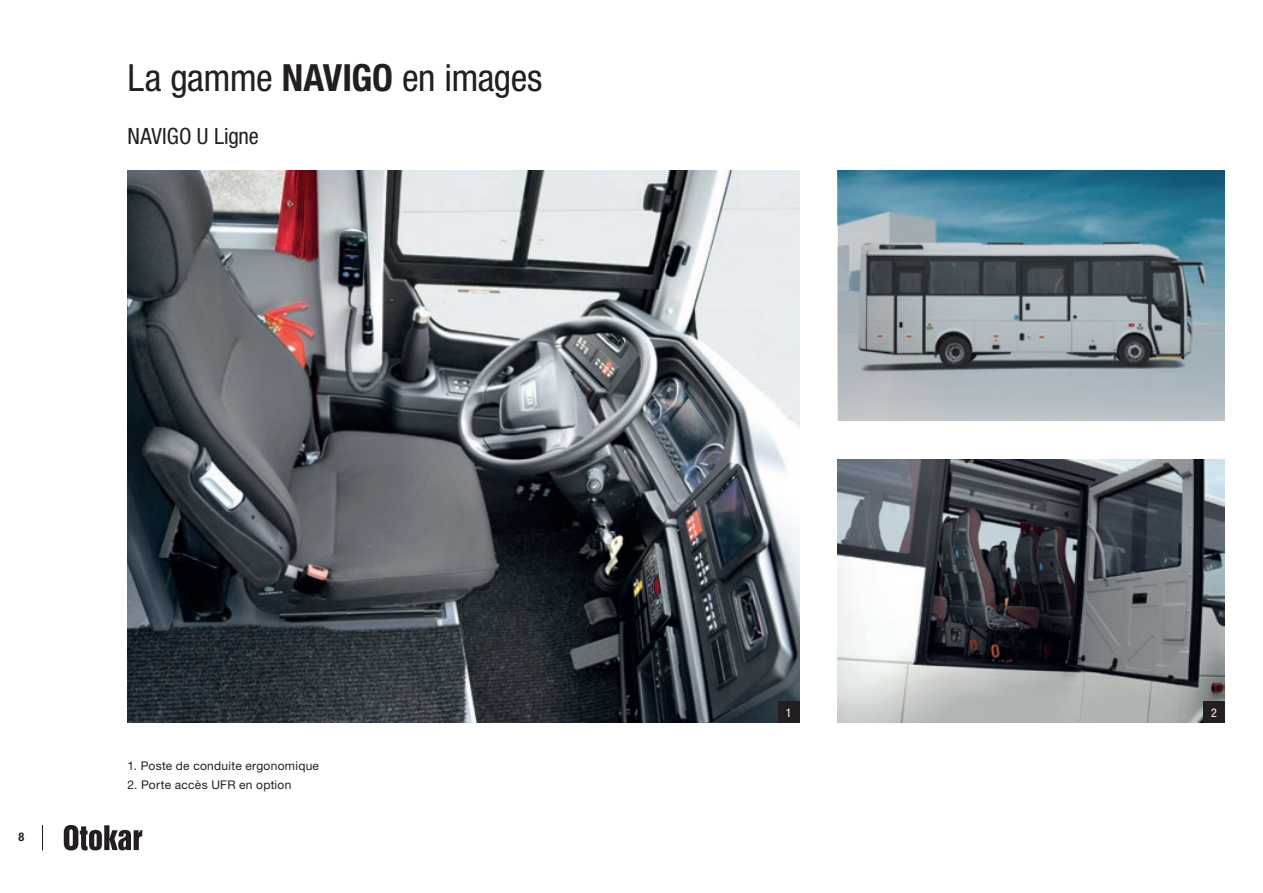
<style>
.page{position:relative;width:1263px;height:893px;background:#fff}
.page>*{position:absolute;margin:0;border:0;box-sizing:border-box;transform-origin:0 0}
.t1{font:condensed 37.5px "Helvetica Neue LT Std";letter-spacing:-.015em;color:#231f20}
.t2{font:condensed 22.5px "Helvetica Neue LT Std";color:#231f20}
.t3{font:12px "Helvetica Neue LT Std";letter-spacing:.025em;color:#231f20}
.t4{font:condensed 12px "Helvetica Neue LT Std";color:#fff}
.t5{font:700 condensed 12px "Helvetica Neue LT Std";color:#231f20}
.s1{font-weight:700}
</style>
<div class="page">
<img style="left:838px;top:170px;width:387px;height:251px">
<img style="left:838px;top:459px;width:387px;height:264px">
<img style="left:128px;top:170px;width:671px;height:553px">
<div style="left:778px;top:702px;width:21px;height:21px;background:#231f20"></div>
<div style="left:1203px;top:702px;width:22px;height:21px;background:#231f20"></div>
<svg style="left:64px;top:825px;width:78px;height:25px"></svg>
<svg style="left:42px;top:825px;width:1px;height:25px"></svg>
<h1 class="t1" style="left:128px;top:56px;width:416px">La gamme <span class="s1">NAVIGO</span> en images</h1>
<h2 class="t2" style="left:128px;top:123px;width:133px">NAVIGO U Ligne</h2>
<p class="t5" style="left:18px;top:829px;width:7px">8</p>
<p class="t3" style="left:128px;top:758px;width:193px">1. Poste de conduite ergonomique</p>
<p class="t3" style="left:128px;top:778px;width:165px">2. Porte accès UFR en option</p>
<p class="t4" style="left:786px;top:705px;width:7px">1</p>
<p class="t4" style="left:1211px;top:705px;width:7px">2</p>
</div>
